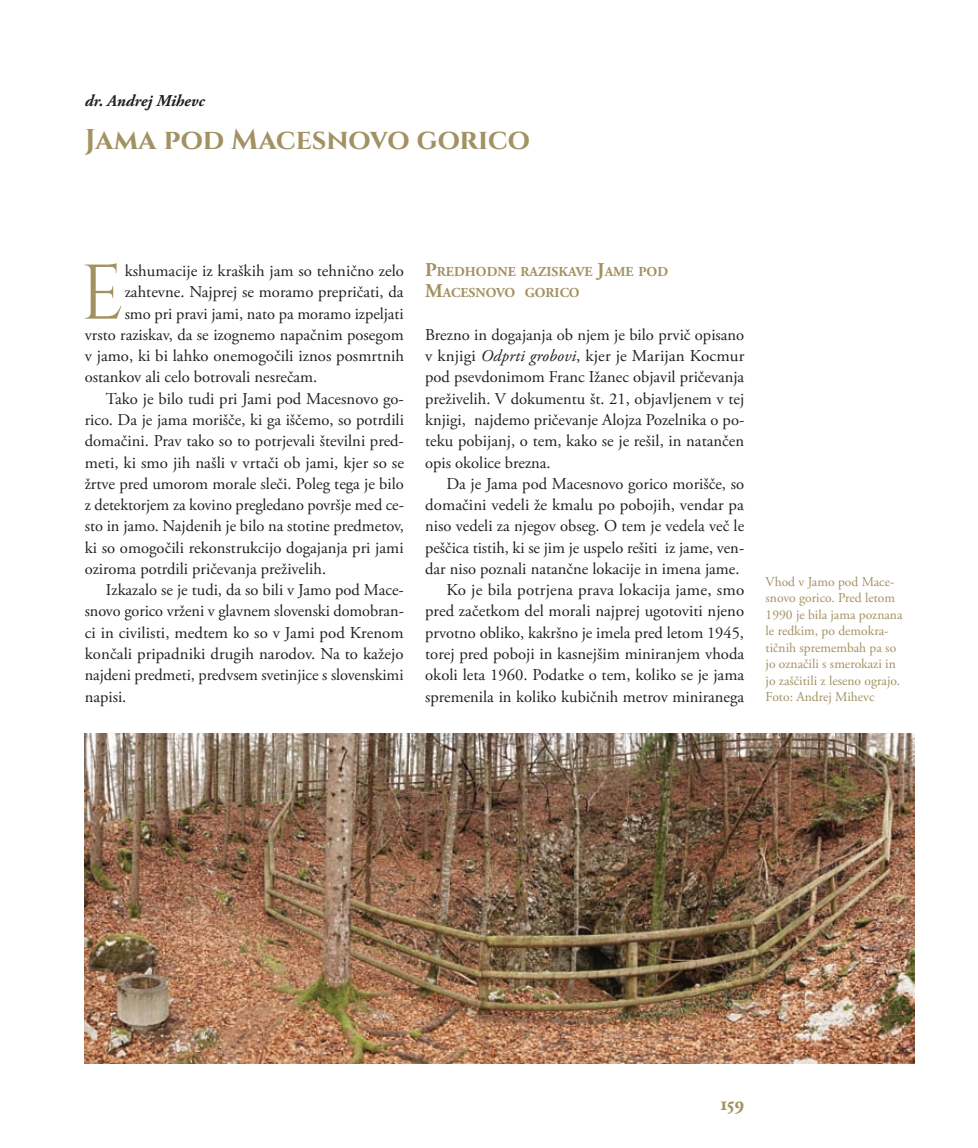
<style>
.page{position:relative;width:978px;height:1148px;background:#fff}
.page>*{position:absolute;margin:0;border:0;box-sizing:border-box;transform-origin:0 0}
.t1{font:77.25px "Cinzel";color:#a29161}
.t2{font:700 28.5px "Cinzel";color:#a29161}
.t3{font:700 19.5px "Adobe Garamond Pro";color:#a29161}
.t4{font:16.5px/21.3px "Adobe Garamond Pro";letter-spacing:-.02em;color:#231f20;text-align:justify}
.t5{font:italic 700 16.5px "Adobe Garamond Pro";color:#231f20}
.t6{font:700 13.65px/21.3px "Adobe Garamond Pro";color:#a29161}
.t7{font:13.5px/16.5px "Adobe Garamond Pro";letter-spacing:-.01em;color:#a29161}
.s1{font-size:19.5px}
.s2{font-style:italic}
</style>
<div class="page">
<img style="left:85px;top:733px;width:829px;height:329px">
<p class="t5" style="left:85px;top:91px;width:121px">dr. Andrej Mihevc</p>
<h2 class="t2" style="left:85px;top:122px;width:447px">Jama pod Macesnovo gorico</h2>
<h1 class="t1" style="left:80px;top:248px;width:46px">E</h1>
<p class="t4" style="left:125px;top:261px;width:281px">kshumacije iz kraških jam so tehnično zelo</p>
<p class="t4" style="left:125px;top:282px;width:280px">zahtevne. Najprej se moramo prepričati, da</p>
<p class="t4" style="left:125px;top:303px;width:280px">smo pri pravi jami, nato pa moramo izpeljati</p>
<p class="t4" style="left:85px;top:324px;width:320px">vrsto raziskav, da se izognemo napačnim posegom</p>
<p class="t4" style="left:85px;top:346px;width:321px">v jamo, ki bi lahko onemogočili iznos posmrtnih</p>
<p class="t4" style="left:85px;top:367px;width:234px">ostankov ali celo botrovali nesrečam.</p>
<p class="t4" style="left:106px;top:388px;width:299px">Tako je bilo tudi pri Jami pod Macesnovo go-</p>
<p class="t4" style="left:85px;top:409px;width:320px">rico. Da je jama morišče, ki ga iščemo, so potrdili</p>
<p class="t4" style="left:85px;top:431px;width:320px">domačini. Prav tako so to potrjevali številni pred-</p>
<p class="t4" style="left:85px;top:452px;width:321px">meti, ki smo jih našli v vrtači ob jami, kjer so se</p>
<p class="t4" style="left:85px;top:473px;width:320px">žrtve pred umorom morale sleči. Poleg tega je bilo</p>
<p class="t4" style="left:85px;top:494px;width:320px">z detektorjem za kovino pregledano površje med ce-</p>
<p class="t4" style="left:85px;top:516px;width:321px">sto in jamo. Najdenih je bilo na stotine predmetov,</p>
<p class="t4" style="left:85px;top:537px;width:320px">ki so omogočili rekonstrukcijo dogajanja pri jami</p>
<p class="t4" style="left:85px;top:558px;width:243px">oziroma potrdili pričevanja preživelih.</p>
<p class="t4" style="left:106px;top:579px;width:299px">Izkazalo se je tudi, da so bili v Jamo pod Mace-</p>
<p class="t4" style="left:85px;top:601px;width:320px">snovo gorico vrženi v glavnem slovenski domobran-</p>
<p class="t4" style="left:85px;top:622px;width:320px">ci in civilisti, medtem ko so v Jami pod Krenom</p>
<p class="t4" style="left:85px;top:643px;width:320px">končali pripadniki drugih narodov. Na to kažejo</p>
<p class="t4" style="left:85px;top:664px;width:320px">najdeni predmeti, predvsem svetinjice s slovenskimi</p>
<p class="t4" style="left:85px;top:686px;width:43px">napisi.</p>
<p class="t6" style="left:425px;top:261px;width:244px"><span class="s1">P</span>REDHODNE RAZISKAVE <span class="s1">J</span>AME POD<br><span class="s1">M</span>ACESNOVO GORICO</p>
<p class="t4" style="left:425px;top:324px;width:321px">Brezno in dogajanja ob njem je bilo prvič opisano v knjigi <span class="s2">Odprti grobovi</span>, kjer je Marijan Kocmur pod psevdonimom Franc Ižanec objavil pričevanja preživelih. V dokumentu št. 21, objavljenem v tej knjigi, najdemo pričevanje Alojza Pozelnika o po&shy;teku pobijanj, o tem, kako se je rešil, in natančen opis okolice brezna.</p>
<p class="t4" style="left:425px;top:473px;width:321px;text-align:right">Da je Jama pod Macesnovo gorico morišče, so domačini vedeli že kmalu po pobojih, vendar pa niso vedeli za njegov obseg. O tem je vedela več le peščica tistih, ki se jim je uspelo rešiti iz jame, ven&shy;dar niso poznali natančne lokacije in imena jame.<br>Ko je bila potrjena prava lokacija jame, smo pred začetkom del morali najprej ugotoviti njeno prvotno obliko, kakršno je imela pred letom 1945, torej pred poboji in kasnejšim miniranjem vhoda okoli leta 1960. Podatke o tem, koliko se je jama spremenila in koliko kubičnih metrov miniranega</p>
<p class="t7" style="left:765px;top:573px;width:138px">Vhod v Jamo pod Mace&shy;snovo gorico. Pred letom<br>1990 je bila jama poznana le redkim, po demokra&shy;tičnih spremembah pa so jo označili s smerokazi in jo zaščitili z leseno ograjo.<br>Foto: Andrej Mihevc</p>
<p class="t3" style="left:719px;top:1092px;width:26px">159</p>
</div>
